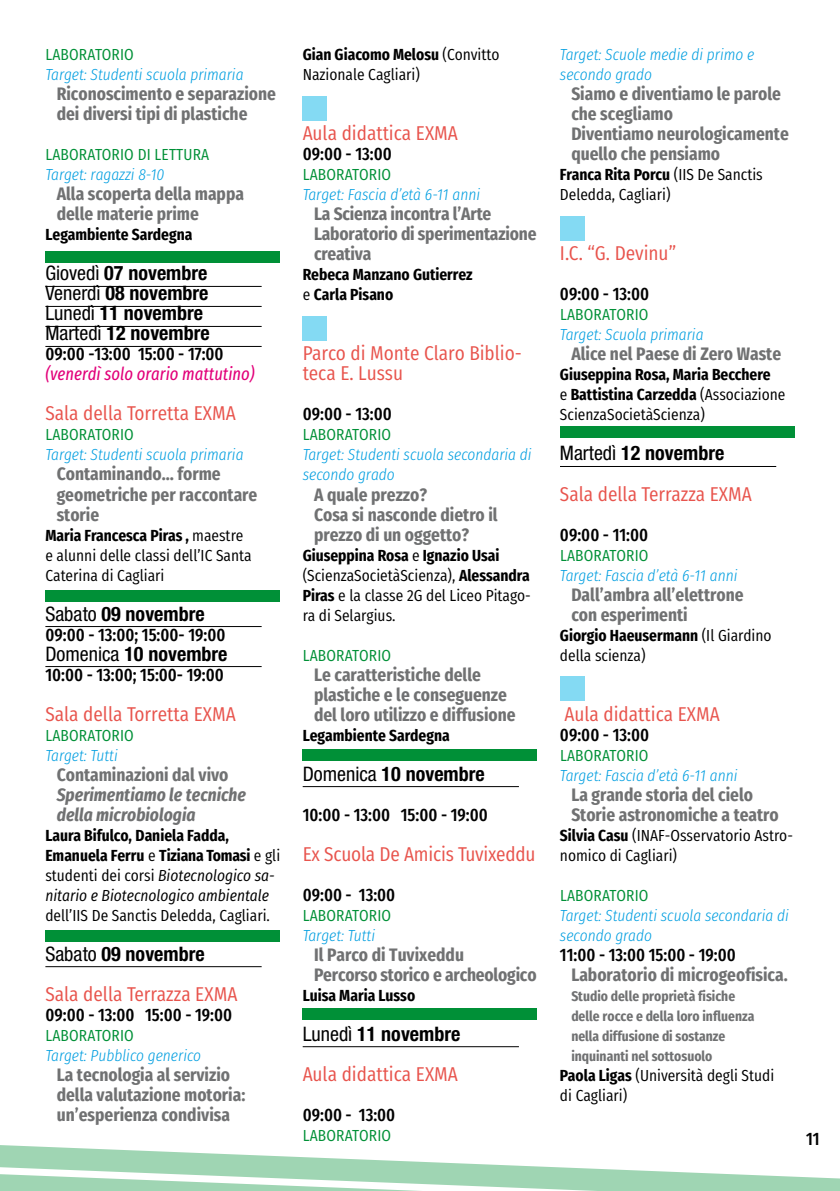
<style>
.page{position:relative;width:840px;height:1191px;background:#fff}
.page>*{position:absolute;margin:0;border:0;box-sizing:border-box;transform-origin:0 0}
.t1{font:20px/20px "Fira Sans Condensed";color:#e8544d}
.t2{font:700 condensed 20px/20px "Helvetica Neue LT Std";color:#000}
.t3{font:700 18px/20px "Fira Sans Condensed";color:#707172}
.t4{font:500 18px "Fira Sans Compressed";color:#000}
.t5{font:italic 700 18px/20px "Fira Sans Condensed";color:#707172}
.t6{font:italic 18px "Fira Sans Compressed";color:#e2007a}
.t7{font:16px/20px "Fira Sans Condensed";color:#000}
.t8{font:italic 300 16px/20px "Fira Sans Condensed";color:#009ee0}
.t9{font:700 16px/20px "Fira Sans Condensed";color:#000}
.t10{font:16px "Fira Sans Condensed";letter-spacing:.01em;color:#009037}
.t11{font:700 14px/20px "Fira Sans Condensed";color:#707172}
.s1{font-weight:400}
.s2{font-weight:700}
.s3{font-weight:400;font-style:italic}
</style>
<div class="page">
<svg style="left:0;top:1145px;width:839px;height:46px"></svg>
<hr style="left:45px;top:286px;width:216px;height:1px;background:#000">
<hr style="left:45px;top:306px;width:216px;height:1px;background:#000">
<hr style="left:45px;top:326px;width:216px;height:1px;background:#000">
<hr style="left:45px;top:346px;width:216px;height:1px;background:#000">
<hr style="left:45px;top:626px;width:216px;height:1px;background:#000">
<hr style="left:45px;top:666px;width:216px;height:1px;background:#000">
<hr style="left:45px;top:966px;width:216px;height:1px;background:#000">
<hr style="left:302px;top:786px;width:216px;height:1px;background:#000">
<hr style="left:302px;top:1046px;width:216px;height:1px;background:#000">
<div style="left:302px;top:96px;width:24px;height:24px;background:#84daf3"></div>
<div style="left:302px;top:316px;width:24px;height:24px;background:#84daf3"></div>
<hr style="left:559px;top:466px;width:216px;height:1px;background:#000">
<div style="left:559px;top:216px;width:24px;height:24px;background:#84daf3"></div>
<div style="left:559px;top:676px;width:24px;height:24px;background:#84daf3"></div>
<div style="left:45px;top:251px;width:235px;height:11px;background:#009037"></div>
<div style="left:45px;top:590px;width:235px;height:11px;background:#009037"></div>
<div style="left:45px;top:930px;width:235px;height:11px;background:#009037"></div>
<div style="left:302px;top:749px;width:235px;height:12px;background:#009037"></div>
<div style="left:302px;top:1008px;width:235px;height:11px;background:#009037"></div>
<div style="left:559px;top:426px;width:235px;height:12px;background:#009037"></div>
<p class="t10" style="left:45px;top:40px;width:90px">LABORATORIO</p>
<p class="t8" style="left:45px;top:65px;width:199px">Target: Studenti scuola primaria</p>
<p class="t3" style="left:57px;top:82px;width:221px">Riconoscimento e separazione dei diversi tipi di plastiche</p>
<p class="t10" style="left:45px;top:140px;width:165px">LABORATORIO DI LETTURA</p>
<p class="t8" style="left:45px;top:165px;width:120px">Target: ragazzi 8-10</p>
<p class="t3" style="left:57px;top:182px;width:189px">Alla scoperta della mappa delle materie prime</p>
<p class="t9" style="left:45px;top:223px;width:148px">Legambiente Sardegna</p>
<p class="t2" style="left:45px;top:263px;width:166px"><span class="s1">Giovedì</span> 07 novembre<br><span class="s1">Venerdì</span> 08 novembre<br><span class="s1">Lunedì</span> 11 novembre<br><span class="s1">Martedì</span> 12 novembre</p>
<p class="t4" style="left:45px;top:340px;width:180px">09:00 -13:00 15:00 - 17:00</p>
<p class="t6" style="left:45px;top:361px;width:210px">(venerdì solo orario mattutino)</p>
<p class="t1" style="left:45px;top:401px;width:192px">Sala della Torretta EXMA</p>
<p class="t10" style="left:45px;top:420px;width:90px">LABORATORIO</p>
<p class="t8" style="left:45px;top:445px;width:199px">Target: Studenti scuola primaria</p>
<p class="t3" style="left:57px;top:462px;width:202px">Contaminando… forme geometriche per raccontare storie</p>
<p class="t7" style="left:45px;top:523px;width:208px"><span class="s2">Maria Francesca Piras ,</span> maestre e alunni delle classi dell’IC Santa<br>Caterina di Cagliari</p>
<p class="t2" style="left:45px;top:603px;width:161px"><span class="s1">Sabato</span> 09 novembre</p>
<p class="t4" style="left:45px;top:620px;width:181px">09:00 - 13:00; 15:00- 19:00</p>
<p class="t2" style="left:45px;top:643px;width:183px"><span class="s1">Domenica</span> 10 novembre</p>
<p class="t4" style="left:45px;top:660px;width:180px">10:00 - 13:00; 15:00- 19:00</p>
<p class="t1" style="left:45px;top:701px;width:192px">Sala della Torretta EXMA</p>
<p class="t10" style="left:45px;top:720px;width:90px">LABORATORIO</p>
<p class="t8" style="left:45px;top:745px;width:74px">Target: Tutti</p>
<p class="t3" style="left:57px;top:762px;width:173px">Contaminazioni dal vivo</p>
<p class="t5" style="left:57px;top:784px;width:190px">Sperimentiamo le tecniche della microbiologia</p>
<p class="t9" style="left:45px;top:823px;width:236px">Laura Bifulco, Daniela Fadda, Emanuela Ferru <span class="s1">e</span> Tiziana Tomasi <span class="s1">e gli studenti dei corsi</span> <span class="s3">Biotecnologico sa&shy;nitario e Biotecnologico ambientale</span></p>
<p class="t7" style="left:45px;top:903px;width:226px">dell’IIS De Sanctis Deledda, Cagliari.</p>
<p class="t2" style="left:45px;top:943px;width:161px"><span class="s1">Sabato</span> 09 novembre</p>
<p class="t1" style="left:45px;top:981px;width:193px">Sala della Terrazza EXMA</p>
<p class="t4" style="left:45px;top:1000px;width:188px">09:00 - 13:00 15:00 - 19:00</p>
<p class="t10" style="left:45px;top:1020px;width:90px">LABORATORIO</p>
<p class="t8" style="left:45px;top:1045px;width:157px">Target: Pubblico generico</p>
<p class="t3" style="left:57px;top:1062px;width:190px">La tecnologia al servizio della valutazione motoria: un’esperienza condivisa</p>
<p class="t7" style="left:302px;top:43px;width:198px"><span class="s2">Gian Giacomo Melosu</span> (Convitto<br>Nazionale Cagliari)</p>
<p class="t1" style="left:302px;top:121px;width:157px">Aula didattica EXMA</p>
<p class="t4" style="left:302px;top:140px;width:91px">09:00 - 13:00</p>
<p class="t10" style="left:302px;top:160px;width:90px">LABORATORIO</p>
<p class="t8" style="left:302px;top:185px;width:179px">Target: Fascia d’età 6-11 anni</p>
<p class="t3" style="left:314px;top:202px;width:224px">La Scienza incontra l’Arte<br>Laboratorio di sperimentazione creativa</p>
<p class="t9" style="left:302px;top:263px;width:171px">Rebeca Manzano Gutierrez <span class="s1">e</span> Carla Pisano</p>
<p class="t1" style="left:302px;top:341px;width:220px">Parco di Monte Claro Biblio&shy;teca E. Lussu</p>
<p class="t4" style="left:302px;top:400px;width:91px">09:00 - 13:00</p>
<p class="t10" style="left:302px;top:420px;width:90px">LABORATORIO</p>
<p class="t8" style="left:302px;top:445px;width:230px">Target: Studenti scuola secondaria di secondo grado</p>
<p class="t3" style="left:314px;top:482px;width:185px">A quale prezzo?<br>Cosa si nasconde dietro il prezzo di un oggetto?</p>
<p class="t7" style="left:302px;top:543px;width:229px"><span class="s2">Giuseppina Rosa</span> e <span class="s2">Ignazio Usai </span>(ScienzaSocietàScienza), <span class="s2">Alessandra<br>Piras</span> e la classe 2G del Liceo Pitago&shy;ra di Selargius.</p>
<p class="t10" style="left:302px;top:640px;width:90px">LABORATORIO</p>
<p class="t3" style="left:314px;top:662px;width:203px">Le caratteristiche delle plastiche e le conseguenze del loro utilizzo e diffusione</p>
<p class="t9" style="left:302px;top:723px;width:148px">Legambiente Sardegna</p>
<p class="t2" style="left:302px;top:763px;width:183px"><span class="s1">Domenica</span> 10 novembre</p>
<p class="t4" style="left:302px;top:800px;width:187px">10:00 - 13:00 15:00 - 19:00</p>
<p class="t1" style="left:302px;top:841px;width:234px">Ex Scuola De Amicis Tuvixeddu</p>
<p class="t4" style="left:302px;top:880px;width:94px">09:00 - 13:00</p>
<p class="t10" style="left:302px;top:900px;width:90px">LABORATORIO</p>
<p class="t8" style="left:302px;top:925px;width:74px">Target: Tutti</p>
<p class="t3" style="left:314px;top:942px;width:224px">Il Parco di Tuvixeddu<br>Percorso storico e archeologico</p>
<p class="t9" style="left:302px;top:983px;width:114px">Luisa Maria Lusso</p>
<p class="t2" style="left:302px;top:1023px;width:159px"><span class="s1">Lunedì</span> 11 novembre</p>
<p class="t1" style="left:302px;top:1061px;width:157px">Aula didattica EXMA</p>
<p class="t4" style="left:302px;top:1100px;width:94px">09:00 - 13:00</p>
<p class="t10" style="left:302px;top:1120px;width:90px">LABORATORIO</p>
<p class="t8" style="left:559px;top:45px;width:196px">Target: Scuole medie di primo e secondo grado</p>
<p class="t3" style="left:571px;top:82px;width:219px">Siamo e diventiamo le parole che scegliamo<br>Diventiamo neurologicamente quello che pensiamo</p>
<p class="t7" style="left:559px;top:163px;width:204px"><span class="s2">Franca Rita Porcu</span> (IIS De Sanctis<br>Deledda, Cagliari)</p>
<p class="t1" style="left:559px;top:241px;width:118px">I.C. “G. Devinu”</p>
<p class="t4" style="left:559px;top:280px;width:91px">09:00 - 13:00</p>
<p class="t10" style="left:559px;top:300px;width:90px">LABORATORIO</p>
<p class="t8" style="left:559px;top:325px;width:145px">Target: Scuola primaria</p>
<p class="t3" style="left:571px;top:342px;width:211px">Alice nel Paese di Zero Waste</p>
<p class="t9" style="left:559px;top:363px;width:227px">Giuseppina Rosa, Maria Becchere<br><span class="s1">e</span> Battistina Carzedda <span class="s1">(Associazione<br>ScienzaSocietàScienza)</span></p>
<p class="t2" style="left:559px;top:443px;width:166px"><span class="s1">Martedì</span> 12 novembre</p>
<p class="t1" style="left:559px;top:481px;width:193px">Sala della Terrazza EXMA</p>
<p class="t4" style="left:559px;top:520px;width:90px">09:00 - 11:00</p>
<p class="t10" style="left:559px;top:540px;width:90px">LABORATORIO</p>
<p class="t8" style="left:559px;top:565px;width:179px">Target: Fascia d’età 6-11 anni</p>
<p class="t3" style="left:571px;top:582px;width:174px">Dall’ambra all’elettrone con esperimenti</p>
<p class="t7" style="left:559px;top:623px;width:213px"><span class="s2">Giorgio Haeusermann</span> (Il Giardino della scienza)</p>
<p class="t1" style="left:564px;top:701px;width:157px">Aula didattica EXMA</p>
<p class="t4" style="left:559px;top:720px;width:91px">09:00 - 13:00</p>
<p class="t10" style="left:559px;top:740px;width:90px">LABORATORIO</p>
<p class="t8" style="left:559px;top:765px;width:179px">Target: Fascia d’età 6-11 anni</p>
<p class="t3" style="left:571px;top:782px;width:209px">La grande storia del cielo<br>Storie astronomiche a teatro</p>
<p class="t7" style="left:559px;top:823px;width:234px"><span class="s2">Silvia Casu</span> (INAF-Osservatorio Astro&shy;nomico di Cagliari)</p>
<p class="t10" style="left:559px;top:880px;width:90px">LABORATORIO</p>
<p class="t8" style="left:559px;top:905px;width:230px">Target: Studenti scuola secondaria di secondo grado</p>
<p class="t4" style="left:559px;top:940px;width:177px">11:00 - 13:00 15:00 - 19:00</p>
<p class="t3" style="left:571px;top:962px;width:218px">Laboratorio di microgeofisica.</p>
<p class="t11" style="left:571px;top:984px;width:184px">Studio delle proprietà fisiche delle rocce e della loro influenza nella diffusione di sostanze inquinanti nel sottosuolo</p>
<p class="t7" style="left:559px;top:1063px;width:216px"><span class="s2">Paola Ligas</span> (Università degli Studi di Cagliari)</p>
<p class="t4" style="left:805px;top:1124px;width:15px">11</p>
</div>
